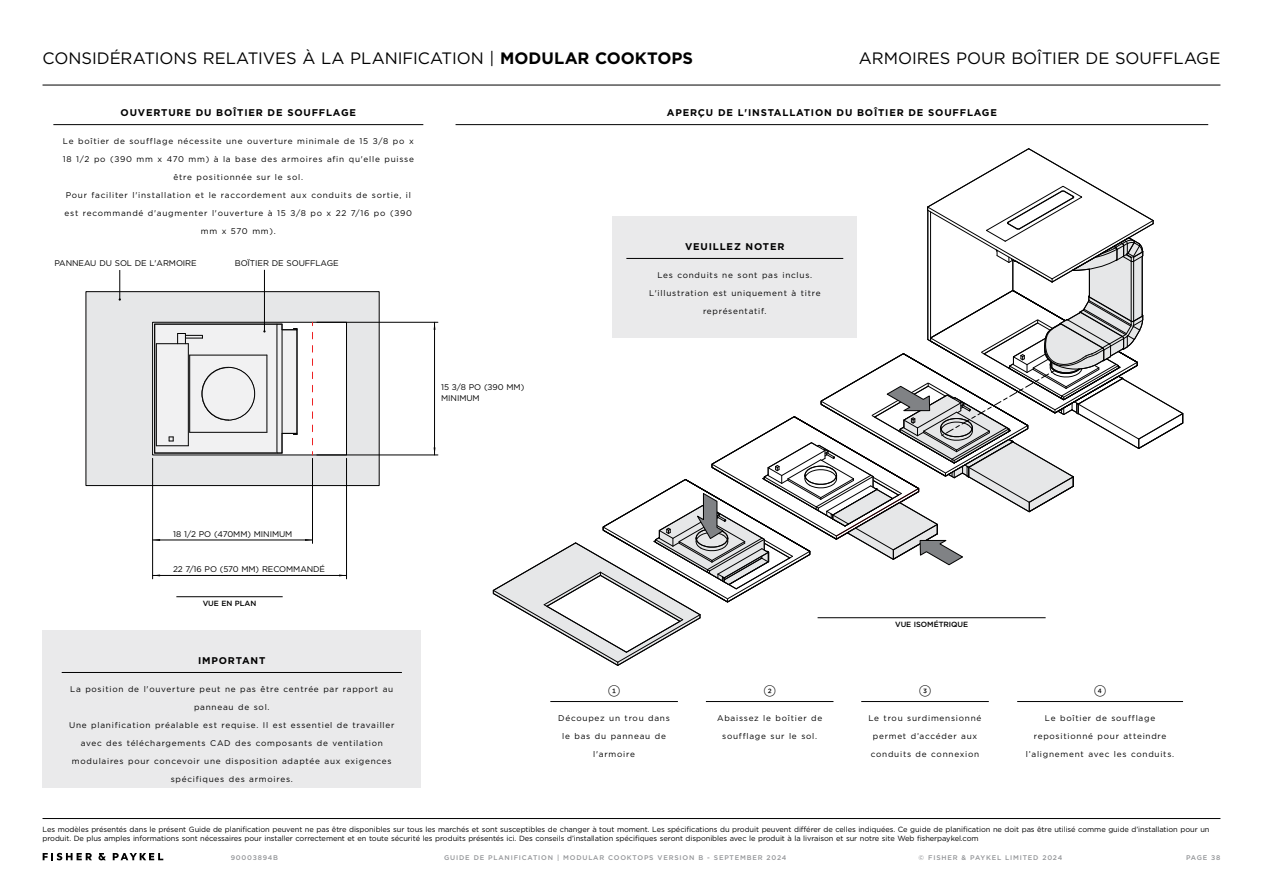
<style>
.page{position:relative;width:1263px;height:893px;background:#fff}
.page>*{position:absolute;margin:0;border:0;box-sizing:border-box;transform-origin:0 0}
.t1{font:16.5px "Gotham";color:#000}
.t2{font:700 16.5px "Gotham";letter-spacing:-.01em;color:#000}
.t3{font:500 12px "Gotham FP Nos";color:#000}
.t4{font:700 9.75px "Gotham";letter-spacing:.085em;color:#000}
.t5{font:8.25px/18px "Gotham";letter-spacing:.09em;color:#000;text-align:center}
.t6{font:8.25px/11.2px "Gotham";letter-spacing:-.01em;color:#000}
.t7{font:7.5px/9px "Gotham";letter-spacing:-.01em;color:#000}
.t8{font:500 7.5px "Gotham";letter-spacing:-.01em;color:#000}
.t9{font:500 6.75px "Gotham";letter-spacing:.115em;color:#939598}
.s1{font-weight:700}
</style>
<div class="page">
<hr style="left:43px;top:85px;width:1177px;height:1px;background:#000">
<svg style="left:43px;top:853px;width:49px;height:7px"></svg>
<svg style="left:98px;top:853px;width:8px;height:7px"></svg>
<svg style="left:113px;top:853px;width:50px;height:7px"></svg>
<hr style="left:43px;top:818px;width:1177px;height:1px;background:#000">
<svg style="left:493px;top:148px;width:691px;height:518px"></svg>
<svg style="left:85px;top:291px;width:295px;height:195px"></svg>
<hr style="left:152px;top:458px;width:1px;height:121px;background:#010101">
<hr style="left:346px;top:458px;width:1px;height:121px;background:#010101">
<hr style="left:153px;top:575px;width:193px;height:1px;background:#010101">
<hr style="left:312px;top:458px;width:1px;height:85px;background:#010101">
<hr style="left:153px;top:540px;width:159px;height:1px;background:#010101">
<svg style="left:153px;top:539px;width:7px;height:2px"></svg>
<svg style="left:305px;top:539px;width:7px;height:2px"></svg>
<hr style="left:317px;top:322px;width:121px;height:1px;background:#010101">
<hr style="left:317px;top:455px;width:121px;height:1px;background:#010101">
<hr style="left:434px;top:322px;width:1px;height:133px;background:#010101">
<svg style="left:312px;top:322px;width:1px;height:123px"></svg>
<hr style="left:817px;top:617px;width:229px;height:1px;background:#000">
<hr style="left:176px;top:596px;width:107px;height:1px;background:#000">
<svg style="left:119px;top:270px;width:2px;height:31px"></svg>
<hr style="left:264px;top:270px;width:1px;height:61px;background:#000">
<svg style="left:154px;top:323px;width:144px;height:131px"></svg>
<hr style="left:53px;top:124px;width:370px;height:1px;background:#000">
<div style="left:43px;top:630px;width:378px;height:158px;background:#eaeaeb"></div>
<hr style="left:62px;top:672px;width:340px;height:1px;background:#000">
<hr style="left:455px;top:124px;width:753px;height:1px;background:#000">
<hr style="left:550px;top:701px;width:128px;height:1px;background:#000">
<hr style="left:706px;top:701px;width:127px;height:1px;background:#000">
<hr style="left:861px;top:701px;width:128px;height:1px;background:#000">
<hr style="left:1017px;top:701px;width:166px;height:1px;background:#000">
<div style="left:613px;top:216px;width:244px;height:122px;background:#eaeaeb"></div>
<hr style="left:626px;top:258px;width:217px;height:1px;background:#000">
<h1 class="t1" style="left:43px;top:47px;width:486px">CONSIDÉRATIONS RELATIVES À LA PLANIFICATION | <span class="s1">MODULAR</span></h1>
<h1 class="t2" style="left:595px;top:47px;width:97px">COO KTO PS</h1>
<h1 class="t1" style="left:859px;top:47px;width:363px">ARMOIRES POUR BOÎTIER DE SOUFFLAGE</h1>
<p class="t4" style="left:121px;top:106px;width:237px">OUVERTURE DU BOÎTIER DE SOUFFLAGE</p>
<p class="t5" style="left:63px;top:132px;width:353px">Le boîtier de soufflage nécessite une ouverture minimale de 15 3/8 po x 18 1/2 po (390 mm x 470 mm) à la base des armoires afin qu'elle puisse être positionnée sur le sol.<br>Pour faciliter l'installation et le raccordement aux conduits de sortie, il est recommandé d'augmenter l'ouverture à 15 3/8 po x 22 7/16 po (390 mm x 570 mm).</p>
<p class="t6" style="left:54px;top:257px;width:144px">PANNEAU DU SOL DE L'ARMOIRE</p>
<p class="t6" style="left:235px;top:257px;width:105px">BOÏTIER DE SOUFFLAGE</p>
<p class="t6" style="left:441px;top:381px;width:85px">15 3/8 PO (390 MM)<br>MINIMUM</p>
<p class="t4" style="left:667px;top:106px;width:332px">APERÇU DE L'INSTALLATION DU BOÎTIER DE SOUFFLAGE</p>
<p class="t4" style="left:685px;top:240px;width:101px">VEUILLEZ NOTER</p>
<p class="t5" style="left:649px;top:266px;width:173px">Les conduits ne sont pas inclus.<br>L'illustration est uniquement à titre représentatif.</p>
<p class="t6" style="left:173px;top:528px;width:121px">18 1/2 PO (470MM) MINIMUM</p>
<p class="t6" style="left:173px;top:563px;width:154px">22 7/16 PO (570 MM) RECOMMANDÉ</p>
<p class="t8" style="left:203px;top:598px;width:55px">VUE EN PLAN</p>
<p class="t4" style="left:198px;top:654px;width:68px">IMPORTANT</p>
<p class="t5" style="left:69px;top:680px;width:327px">La position de l'ouverture peut ne pas être centrée par rapport au panneau de sol.<br>Une planification préalable est requise. Il est essentiel de travailler avec des téléchargements CAD des composants de ventilation modulaires pour concevoir une disposition adaptée aux exigences spécifiques des armoires.</p>
<h2 class="t3" style="left:608px;top:685px;width:14px">1</h2>
<p class="t5" style="left:558px;top:709px;width:113px">Découpez un trou dans le bas du panneau de l'armoire</p>
<h2 class="t3" style="left:764px;top:685px;width:14px">2</h2>
<p class="t5" style="left:717px;top:709px;width:107px">Abaissez le boîtier de soufflage sur le sol.</p>
<p class="t8" style="left:895px;top:619px;width:74px">VUE ISOMÉTRIQUE</p>
<h2 class="t3" style="left:919px;top:685px;width:14px">3</h2>
<p class="t5" style="left:868px;top:709px;width:114px;text-align:left">Le trou surdimensionné permet d’accéder aux conduits de connexion</p>
<h2 class="t3" style="left:1094px;top:685px;width:14px">4</h2>
<p class="t5" style="left:1026px;top:709px;width:150px">Le boîtier de soufflage repositionné pour atteindre l’alignement avec les conduits.</p>
<p class="t7" style="left:43px;top:825px;width:1168px">Les modèles présentés dans le présent Guide de planification peuvent ne pas être disponibles sur tous les marchés et sont susceptibles de changer à tout moment. Les spécifications du produit peuvent différer de celles indiquées. Ce guide de planification ne doit pas être utilisé comme guide d’installation pour un produit. De plus amples informations sont nécessaires pour installer correctement et en toute sécurité les produits présentés ici. Des conseils d’installation spécifiques seront disponibles avec le produit à la livraison et sur notre site Web fisherpaykel.com</p>
<p class="t9" style="left:231px;top:854px;width:49px">90003894B</p>
<p class="t9" style="left:444px;top:854px;width:133px">GUIDE DE PLANIFICATION | MODULAR</p>
<p class="t9" style="left:608px;top:854px;width:13px">COOKTOPS</p>
<p class="t9" style="left:658px;top:854px;width:130px">VERSION B - SEPTEMBER 2024</p>
<p class="t9" style="left:919px;top:854px;width:145px">© FISHER &amp; PAYKEL LIMITED 2024</p>
<p class="t9" style="left:1186px;top:854px;width:36px">PAGE 38</p>
</div>
